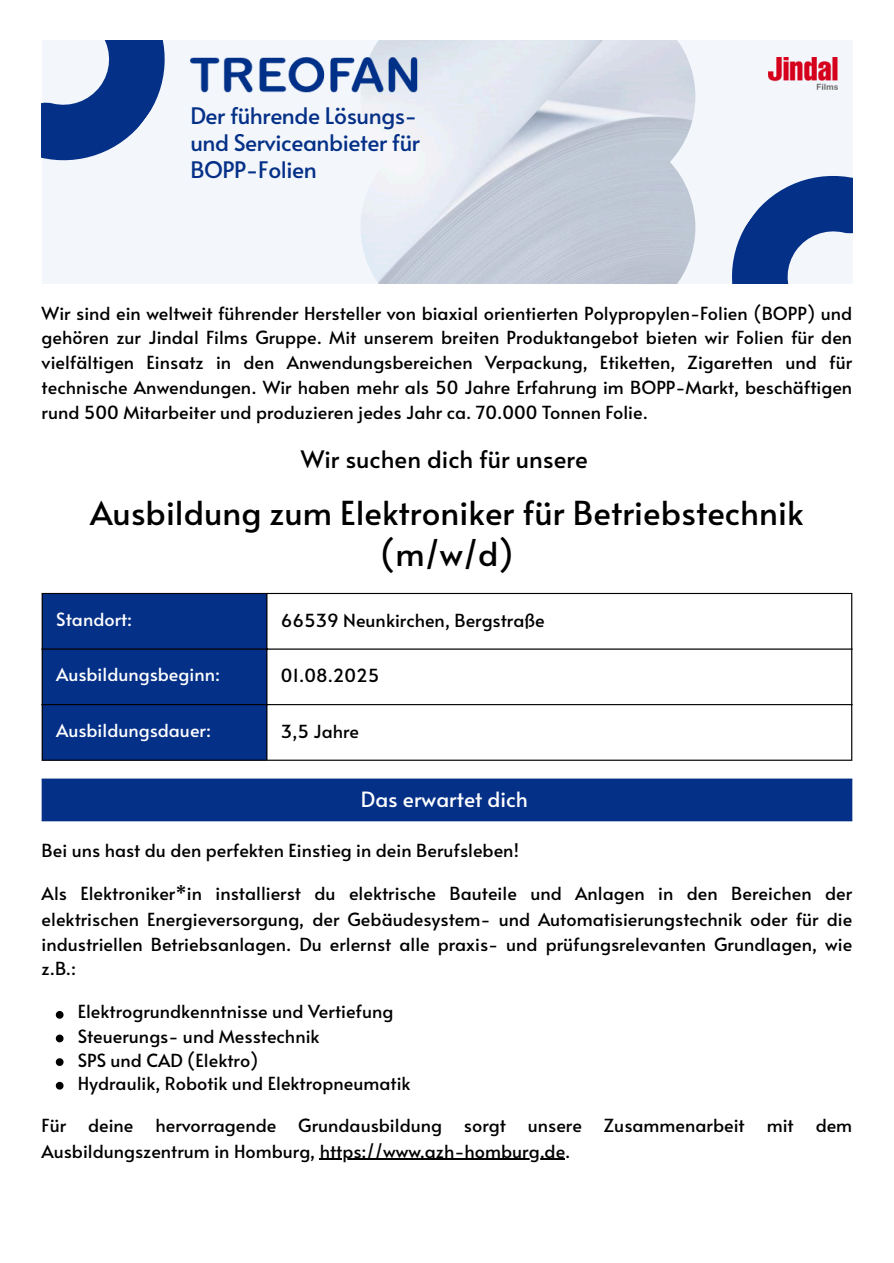
<style>
.page{position:relative;width:894px;height:1263px;background:#fff}
.page>*{position:absolute;margin:0;border:0;box-sizing:border-box;transform-origin:0 0}
.t1{font:33px/40.5px "Alata";color:#000;text-align:center}
.t2{font:24px "Alata";color:#000}
.t3{font:22.8px/27.2px "Alata";letter-spacing:-.02em;color:#043088;text-align:justify}
.t4{font:21px "Alata";color:#fff}
.t5{font:18px/24.8px "Alata";color:#000;text-align:justify}
.t6{font:18px "Alata";color:#fff}
</style>
<div class="page">
<hr style="left:319px;top:1159px;width:246px;height:1px;background:#000">
<div style="left:42px;top:40px;width:810px;height:244px;background:#f3f6fa"></div>
<img style="left:361px;top:40px;width:334px;height:244px">
<svg style="left:42px;top:40px;width:123px;height:121px"></svg>
<svg style="left:732px;top:176px;width:120px;height:108px"></svg>
<img style="left:190px;top:58px;width:227px;height:34px">
<img style="left:768px;top:58px;width:68px;height:31px">
<div style="left:43px;top:594px;width:223px;height:166px;background:#043088"></div>
<hr style="left:42px;top:594px;width:1px;height:166px;background:#000">
<hr style="left:266px;top:594px;width:1px;height:166px;background:#000">
<hr style="left:851px;top:594px;width:1px;height:166px;background:#000">
<hr style="left:42px;top:593px;width:810px;height:1px;background:#000">
<hr style="left:42px;top:648px;width:810px;height:2px;background:#000">
<hr style="left:42px;top:704px;width:810px;height:1px;background:#000">
<hr style="left:42px;top:760px;width:810px;height:1px;background:#000">
<div style="left:42px;top:779px;width:809px;height:41px;background:#043088"></div>
<hr style="left:849px;top:781px;width:3px;height:38px;background:#043088">
<hr style="left:42px;top:779px;width:810px;height:2px;background:#043088">
<hr style="left:42px;top:819px;width:810px;height:2px;background:#043088">
<svg style="left:56px;top:1011px;width:7px;height:8px"></svg>
<svg style="left:56px;top:1035px;width:7px;height:7px"></svg>
<svg style="left:56px;top:1058px;width:7px;height:8px"></svg>
<svg style="left:56px;top:1082px;width:7px;height:7px"></svg>
<p class="t3" style="left:190px;top:101px;width:231px">Der führende Lösungs&shy;und Serviceanbieter für BOPP-Folien</p>
<p class="t5" style="left:42px;top:300px;width:811px">Wir sind ein weltweit führender Hersteller von biaxial orientierten Polypropylen-Folien (BOPP) und gehören zur Jindal Films Gruppe. Mit unserem breiten Produktangebot bieten wir Folien für den vielfältigen Einsatz in den Anwendungsbereichen Verpackung, Etiketten, Zigaretten und für technische Anwendungen. Wir haben mehr als 50 Jahre Erfahrung im BOPP-Markt, beschäftigen rund 500 Mitarbeiter und produzieren jedes Jahr ca. 70.000 Tonnen Folie.</p>
<h2 class="t2" style="left:301px;top:442px;width:288px">Wir suchen dich für unsere</h2>
<h1 class="t1" style="left:90px;top:492px;width:714px">Ausbildung zum Elektroniker für Betriebstechnik (m/w/d)</h1>
<p class="t6" style="left:56px;top:606px;width:77px">Standort:</p>
<p class="t5" style="left:281px;top:607px;width:265px">66539 Neunkirchen, Bergstraße</p>
<p class="t6" style="left:56px;top:661px;width:165px">Ausbildungsbeginn:</p>
<p class="t5" style="left:281px;top:662px;width:100px">01.08.2025</p>
<p class="t6" style="left:56px;top:717px;width:156px">Ausbildungsdauer:</p>
<p class="t5" style="left:281px;top:718px;width:80px">3,5 Jahre</p>
<p class="t4" style="left:361px;top:784px;width:168px">Das erwartet dich</p>
<p class="t5" style="left:42px;top:837px;width:478px">Bei uns hast du den perfekten Einstieg in dein Berufsleben!</p>
<p class="t5" style="left:42px;top:880px;width:811px;line-height:25.2px">Als Elektroniker*in installierst du elektrische Bauteile und Anlagen in den Bereichen der elektrischen Energieversorgung, der Gebäudesystem- und Automatisierungstechnik oder für die industriellen Betriebsanlagen. Du erlernst alle praxis- und prüfungsrelevanten Grundlagen, wie z.B.:</p>
<p class="t5" style="left:78px;top:998px;width:317px">Elektrogrundkenntnisse und Vertiefung</p>
<p class="t5" style="left:78px;top:1023px;width:243px">Steuerungs- und Messtechnik</p>
<p class="t5" style="left:78px;top:1047px;width:182px">SPS und CAD (Elektro)</p>
<p class="t5" style="left:78px;top:1070px;width:334px">Hydraulik, Robotik und Elektropneumatik</p>
<p class="t5" style="left:42px;top:1111px;width:811px;line-height:25.8px">Für deine hervorragende Grundausbildung sorgt unsere Zusammenarbeit mit dem<br>Ausbildungszentrum in Homburg, https://www.azh-homburg.de.</p>
</div>
